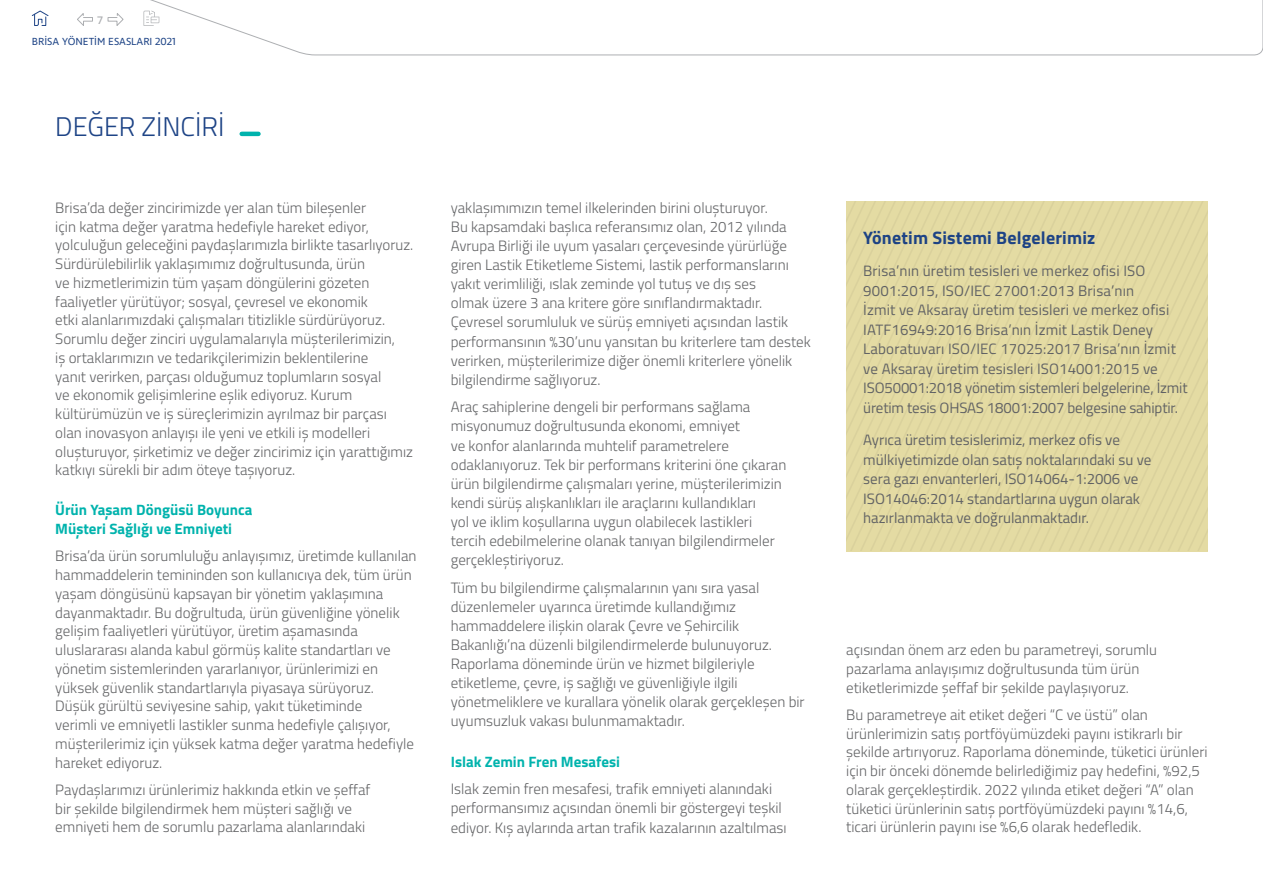
<style>
.page{position:relative;width:1263px;height:893px;background:#fff}
.page>*{position:absolute;margin:0;border:0;box-sizing:border-box;transform-origin:0 0}
.t1{font:300 27px "Titillium";color:#1e4486}
.t2{font:700 18px "Titillium";letter-spacing:.01em;color:#1e4486}
.t3{font:300 15px/18.8px "Titillium";color:#636466}
.t4{font:15px/19.5px "Titillium";color:#636466}
.t5{font:700 15px/18.8px "Titillium";color:#00b3ad}
.t6{font:10.5px "Ingra";color:#1e4486}
.t7{font:600 10.5px "Open Sans";color:#adafb2}
</style>
<div class="page">
<hr style="left:242px;top:132px;width:16px;height:4px;background:#00b3ad">
<div style="left:846px;top:202px;width:362px;height:350px;background:#e4dba3"></div>
<svg style="left:144px;top:0;width:1119px;height:56px"></svg>
<svg style="left:143px;top:11px;width:16px;height:15px"></svg>
<svg style="left:31px;top:10px;width:18px;height:16px"></svg>
<svg style="left:107px;top:13px;width:17px;height:13px"></svg>
<svg style="left:77px;top:13px;width:16px;height:13px"></svg>
<p class="t7" style="left:97px;top:13px;width:8px">7</p>
<p class="t6" style="left:32px;top:35px;width:145px">BRİSA YÖNETİM ESASLARI 2021</p>
<h1 class="t1" style="left:55px;top:107px;width:171px">DEĞER ZİNCİRİ</h1>
<p class="t3" style="left:55px;top:198px;width:360px">Brisa’da değer zincirimizde yer alan tüm bileşenler<br>için katma değer yaratma hedefiyle hareket ediyor, yolculuğun geleceğini paydaşlarımızla birlikte tasarlıyoruz.<br>Sürdürülebilirlik yaklaşımımız doğrultusunda, ürün<br>ve hizmetlerimizin tüm yaşam döngülerini gözeten faaliyetler yürütüyor; sosyal, çevresel ve ekonomik<br>etki alanlarımızdaki çalışmaları titizlikle sürdürüyoruz.<br>Sorumlu değer zinciri uygulamalarıyla müşterilerimizin,<br>iş ortaklarımızın ve tedarikçilerimizin beklentilerine<br>yanıt verirken, parçası olduğumuz toplumların sosyal<br>ve ekonomik gelişimlerine eşlik ediyoruz. Kurum kültürümüzün ve iş süreçlerimizin ayrılmaz bir parçası olan inovasyon anlayışı ile yeni ve etkili iş modelleri oluşturuyor, şirketimiz ve değer zincirimiz için yarattığımız katkıyı sürekli bir adım öteye taşıyoruz.</p>
<p class="t5" style="left:55px;top:500px;width:199px">Ürün Yaşam Döngüsü Boyunca<br>Müşteri Sağlığı ve Emniyeti</p>
<p class="t3" style="left:55px;top:546px;width:363px">Brisa’da ürün sorumluluğu anlayışımız, üretimde kullanılan hammaddelerin temininden son kullanıcıya dek, tüm ürün yaşam döngüsünü kapsayan bir yönetim yaklaşımına dayanmaktadır. Bu doğrultuda, ürün güvenliğine yönelik gelişim faaliyetleri yürütüyor, üretim aşamasında uluslararası alanda kabul görmüş kalite standartları ve yönetim sistemlerinden yararlanıyor, ürünlerimizi en yüksek güvenlik standartlarıyla piyasaya sürüyoruz.<br>Düşük gürültü seviyesine sahip, yakıt tüketiminde<br>verimli ve emniyetli lastikler sunma hedefiyle çalışıyor, müşterilerimiz için yüksek katma değer yaratma hedefiyle hareket ediyoruz.</p>
<p class="t3" style="left:55px;top:780px;width:317px">Paydaşlarımızı ürünlerimiz hakkında etkin ve şeffaf bir şekilde bilgilendirmek hem müşteri sağlığı ve emniyeti hem de sorumlu pazarlama alanlarındaki</p>
<p class="t3" style="left:451px;top:197px;width:362px">yaklaşımımızın temel ilkelerinden birini oluşturuyor.<br>Bu kapsamdaki başlıca referansımız olan, 2012 yılında Avrupa Birliği ile uyum yasaları çerçevesinde yürürlüğe giren Lastik Etiketleme Sistemi, lastik performanslarını yakıt verimliliği, ıslak zeminde yol tutuş ve dış ses<br>olmak üzere 3 ana kritere göre sınıflandırmaktadır.<br>Çevresel sorumluluk ve sürüş emniyeti açısından lastik performansının %30’unu yansıtan bu kriterlere tam destek verirken, müşterilerimize diğer önemli kriterlere yönelik bilgilendirme sağlıyoruz.</p>
<p class="t3" style="left:451px;top:397px;width:337px">Araç sahiplerine dengeli bir performans sağlama misyonumuz doğrultusunda ekonomi, emniyet<br>ve konfor alanlarında muhtelif parametrelere odaklanıyoruz. Tek bir performans kriterini öne çıkaran ürün bilgilendirme çalışmaları yerine, müşterilerimizin kendi sürüş alışkanlıkları ile araçlarını kullandıkları<br>yol ve iklim koşullarına uygun olabilecek lastikleri tercih edebilmelerine olanak tanıyan bilgilendirmeler gerçekleştiriyoruz.</p>
<p class="t3" style="left:451px;top:577px;width:355px">Tüm bu bilgilendirme çalışmalarının yanı sıra yasal düzenlemeler uyarınca üretimde kullandığımız hammaddelere ilişkin olarak Çevre ve Şehircilik Bakanlığı’na düzenli bilgilendirmelerde bulunuyoruz.<br>Raporlama döneminde ürün ve hizmet bilgileriyle etiketleme, çevre, iş sağlığı ve güvenliğiyle ilgili yönetmeliklere ve kurallara yönelik olarak gerçekleşen bir uyumsuzluk vakası bulunmamaktadır.</p>
<p class="t5" style="left:451px;top:751px;width:171px">Islak Zemin Fren Mesafesi</p>
<p class="t3" style="left:451px;top:779px;width:337px">Islak zemin fren mesafesi, trafik emniyeti alanındaki performansımız açısından önemli bir göstergeyi teşkil ediyor. Kış aylarında artan trafik kazalarının azaltılması</p>
<p class="t2" style="left:863px;top:224px;width:234px">Yönetim Sistemi Belgelerimiz</p>
<p class="t4" style="left:863px;top:261px;width:326px">Brisa’nın üretim tesisleri ve merkez ofisi ISO 9001:2015, ISO/IEC 27001:2013 Brisa’nın<br>İzmit ve Aksaray üretim tesisleri ve merkez ofisi IATF16949:2016 Brisa’nın İzmit Lastik Deney Laboratuvarı ISO/IEC 17025:2017 Brisa’nın İzmit ve Aksaray üretim tesisleri ISO14001:2015 ve ISO50001:2018 yönetim sistemleri belgelerine, İzmit üretim tesis OHSAS 18001:2007 belgesine sahiptir.</p>
<p class="t4" style="left:863px;top:429px;width:290px">Ayrıca üretim tesislerimiz, merkez ofis ve mülkiyetimizde olan satış noktalarındaki su ve sera gazı envanterleri, ISO14064-1:2006 ve ISO14046:2014 standartlarına uygun olarak hazırlanmakta ve doğrulanmaktadır.</p>
<p class="t3" style="left:846px;top:640px;width:312px">açısından önem arz eden bu parametreyi, sorumlu pazarlama anlayışımız doğrultusunda tüm ürün etiketlerimizde şeffaf bir şekilde paylaşıyoruz.</p>
<p class="t3" style="left:846px;top:704px;width:363px">Bu parametreye ait etiket değeri “C ve üstü” olan ürünlerimizin satış portföyümüzdeki payını istikrarlı bir şekilde artırıyoruz. Raporlama döneminde, tüketici ürünleri için bir önceki dönemde belirlediğimiz pay hedefini, %92,5 olarak gerçekleştirdik. 2022 yılında etiket değeri “A” olan tüketici ürünlerinin satış portföyümüzdeki payını %14,6, ticari ürünlerin payını ise %6,6 olarak hedefledik.</p>
</div>
